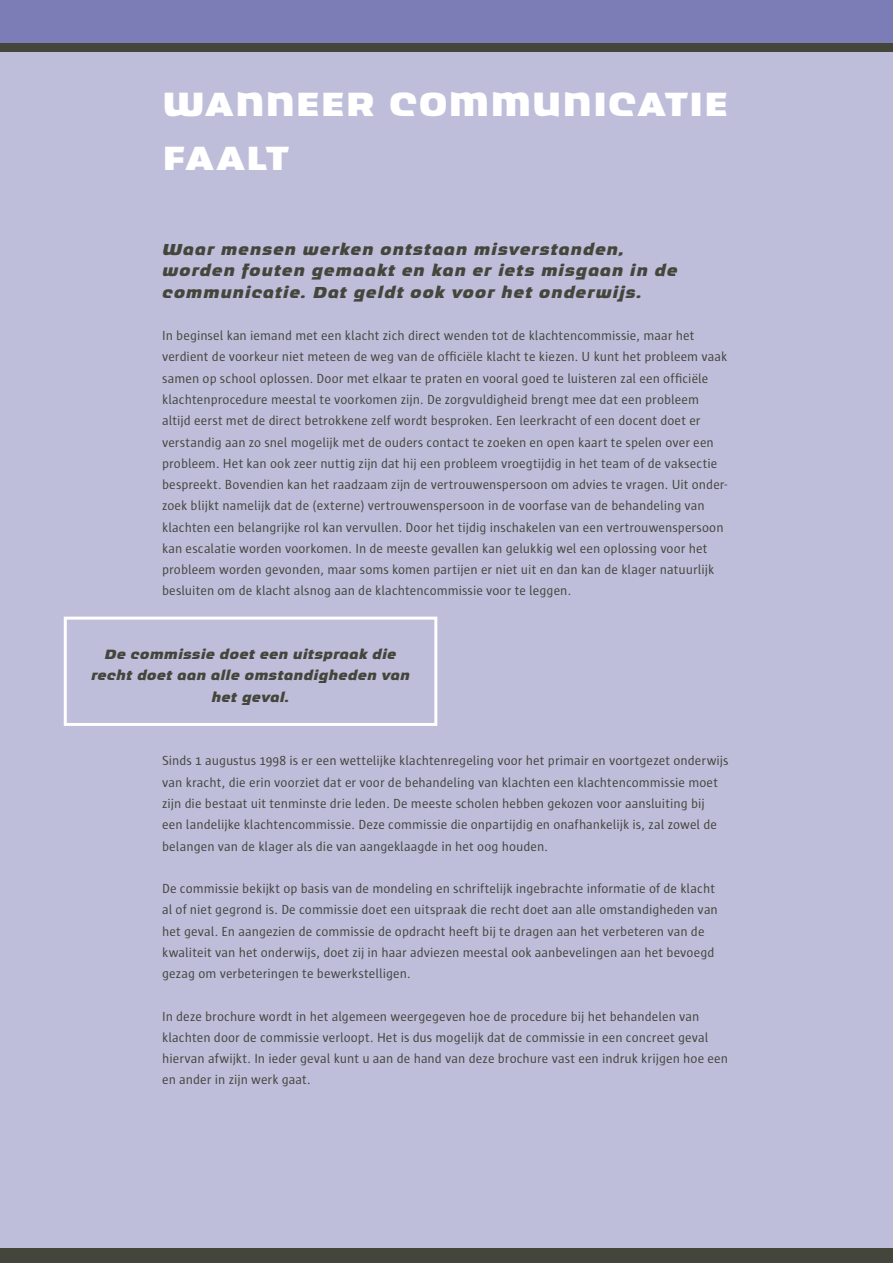
<style>
.page{position:relative;width:893px;height:1263px;background:#fff}
.page>*{position:absolute;margin:0;border:0;box-sizing:border-box;transform-origin:0 0}
.kop_klein{font:700 45px/54px "Ritafurey";letter-spacing:.01em;color:#fff}
.tussenkop_2_zwart{font:italic 700 21.3px/21.3px "Ritafurey";letter-spacing:.03em;color:#44463c}
.brood{font:italic 700 18px/21.3px "Ritafurey";letter-spacing:.005em;color:#44463c;text-align:center}
.brood-2{font:13.5px/21.3px "Sun";letter-spacing:.005em;color:#44463c}
</style>
<div class="page">
<div style="left:0;top:44px;width:893px;height:1209px;background:#bebedb"></div>
<div style="left:0;top:24px;width:893px;height:28px;background:#44463c"></div>
<div style="left:0;top:0;width:893px;height:43px;background:#7c7db7"></div>
<div style="left:0;top:1248px;width:893px;height:15px;background:#44463c"></div>
<div style="left:64px;top:617px;width:373px;height:109px;border:3px solid #fff"></div>
<p class="kop_klein" style="left:162px;top:76px;width:568px">WANNEER COMMUNICATIE<br>FAALT</p>
<p class="tussenkop_2_zwart" style="left:162px;top:239px;width:517px">Waar mensen werken ontstaan misverstanden, worden fouten gemaakt en kan er iets misgaan in de communicatie. Dat geldt ook voor het onderwijs.</p>
<p class="brood-2" style="left:162px;top:325px;width:567px">In beginsel kan iemand met een klacht zich direct wenden tot de klachtencommissie, maar het verdient de voorkeur niet meteen de weg van de officiële klacht te kiezen. U kunt het probleem vaak samen op school oplossen. Door met elkaar te praten en vooral goed te luisteren zal een officiële klachtenprocedure meestal te voorkomen zijn. De zorgvuldigheid brengt mee dat een probleem altijd eerst met de direct betrokkene zelf wordt besproken. Een leerkracht of een docent doet er verstandig aan zo snel mogelijk met de ouders contact te zoeken en open kaart te spelen over een probleem. Het kan ook zeer nuttig zijn dat hij een probleem vroegtijdig in het team of de vaksectie bespreekt. Bovendien kan het raadzaam zijn de vertrouwenspersoon om advies te vragen. Uit onder&shy;zoek blijkt namelijk dat de (externe) vertrouwenspersoon in de voorfase van de behandeling van klachten een belangrijke rol kan vervullen. Door het tijdig inschakelen van een vertrouwenspersoon kan escalatie worden voorkomen. In de meeste gevallen kan gelukkig wel een oplossing voor het probleem worden gevonden, maar soms komen partijen er niet uit en dan kan de klager natuurlijk besluiten om de klacht alsnog aan de klachtencommissie voor te leggen.</p>
<p class="brood" style="left:91px;top:643px;width:321px">De commissie doet een uitspraak die recht doet aan alle omstandigheden van het geval.</p>
<p class="brood-2" style="left:162px;top:750px;width:568px">Sinds 1 augustus 1998 is er een wettelijke klachtenregeling voor het primair en voortgezet onderwijs van kracht, die erin voorziet dat er voor de behandeling van klachten een klachtencommissie moet zijn die bestaat uit tenminste drie leden. De meeste scholen hebben gekozen voor aansluiting bij een landelijke klachtencommissie. Deze commissie die onpartijdig en onafhankelijk is, zal zowel de belangen van de klager als die van aangeklaagde in het oog houden.</p>
<p class="brood-2" style="left:162px;top:878px;width:557px">De commissie bekijkt op basis van de mondeling en schriftelijk ingebrachte informatie of de klacht al of niet gegrond is. De commissie doet een uitspraak die recht doet aan alle omstandigheden van het geval. En aangezien de commissie de opdracht heeft bij te dragen aan het verbeteren van de kwaliteit van het onderwijs, doet zij in haar adviezen meestal ook aanbevelingen aan het bevoegd gezag om verbeteringen te bewerkstelligen.</p>
<p class="brood-2" style="left:162px;top:1005px;width:568px">In deze brochure wordt in het algemeen weergegeven hoe de procedure bij het behandelen van klachten door de commissie verloopt. Het is dus mogelijk dat de commissie in een concreet geval hiervan afwijkt. In ieder geval kunt u aan de hand van deze brochure vast een indruk krijgen hoe een en ander in zijn werk gaat.</p>
</div>
